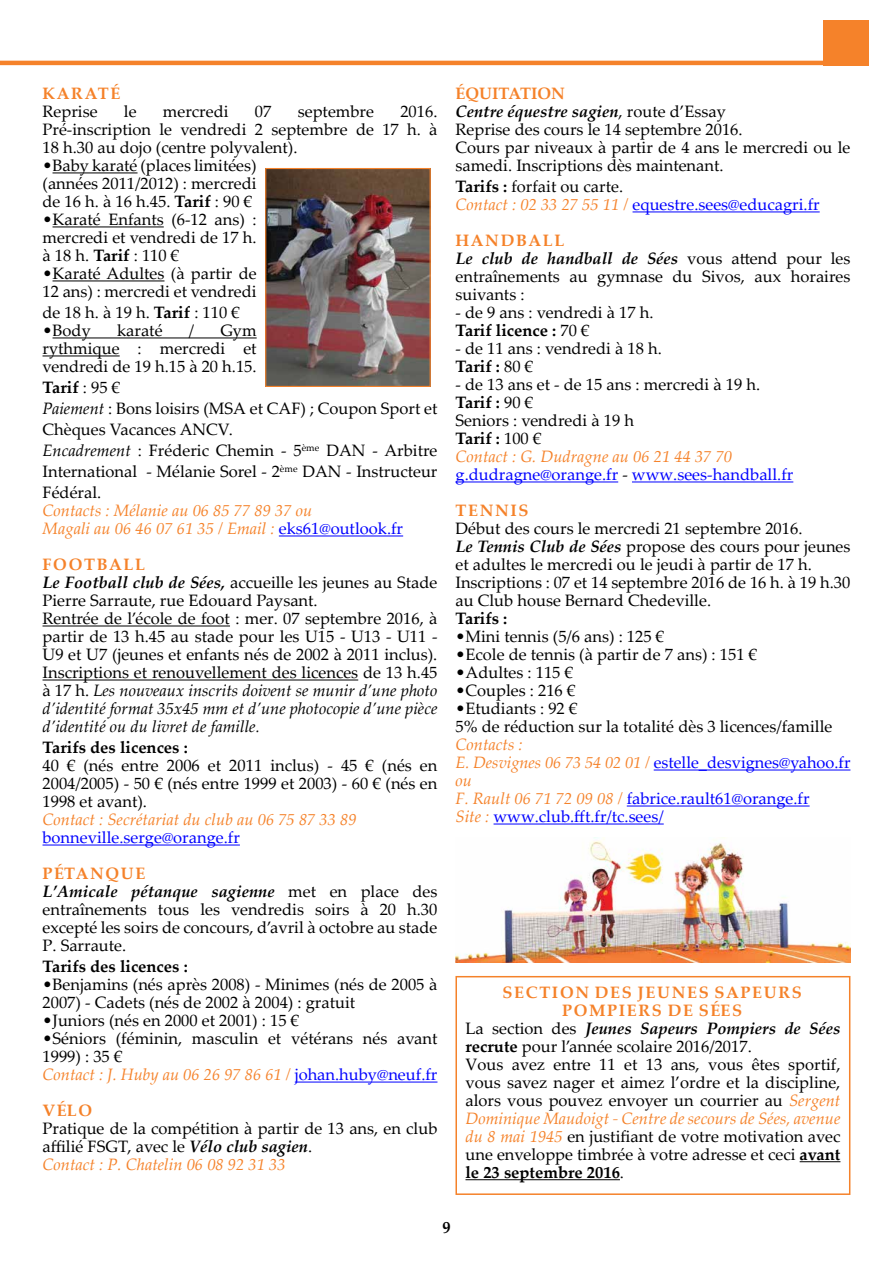
<style>
.page{position:relative;width:893px;height:1263px;background:#fff}
.page>*{position:absolute;margin:0;border:0;box-sizing:border-box;transform-origin:0 0}
.t1{font:16.5px/18px "Palatino Linotype";color:#000}
.t2{font:16.5px/18px "Palatino Linotype";color:#00f}
.t3{font:italic 16.5px/18px "Palatino Linotype";color:#f5822a}
.t4{font:700 16.5px "Palatino Linotype";letter-spacing:.095em;color:#f5822a}
.t5{font:700 16.5px "Palatino Linotype";color:#000}
.s1{font-weight:700}
.s2{font-style:italic}
.s3{font-style:normal;color:#00f}
.s4{font-weight:700;color:#f5822a}
.s5{font-weight:700;font-style:italic}
.s6{font-style:italic;color:#f5822a}
.s7{color:#00f}
.s8{font-weight:700;color:#000}
.s9{color:#000}
</style>
<div class="page">
<hr style="left:53px;top:172px;width:85px;height:1px;background:#000">
<hr style="left:53px;top:226px;width:111px;height:1px;background:#000">
<hr style="left:53px;top:280px;width:111px;height:1px;background:#000">
<hr style="left:53px;top:337px;width:204px;height:1px;background:#000">
<hr style="left:43px;top:355px;width:77px;height:1px;background:#000">
<hr style="left:279px;top:535px;width:124px;height:1px;background:#00f">
<hr style="left:43px;top:625px;width:187px;height:1px;background:#000">
<hr style="left:43px;top:679px;width:315px;height:1px;background:#000">
<hr style="left:43px;top:844px;width:197px;height:1px;background:#00f">
<hr style="left:295px;top:1081px;width:142px;height:1px;background:#00f">
<svg style="left:104px;top:844px;width:136px;height:2px"></svg>
<hr style="left:633px;top:211px;width:187px;height:1px;background:#00f">
<hr style="left:455px;top:481px;width:163px;height:1px;background:#00f">
<hr style="left:632px;top:481px;width:161px;height:1px;background:#00f">
<hr style="left:654px;top:769px;width:196px;height:1px;background:#00f">
<hr style="left:627px;top:805px;width:183px;height:1px;background:#00f">
<hr style="left:494px;top:823px;width:170px;height:1px;background:#00f">
<div style="left:824px;top:20px;width:45px;height:45px;background:#f5822a"></div>
<hr style="left:0;top:61px;width:825px;height:4px;background:#f5822a">
<hr style="left:800px;top:1161px;width:40px;height:1px;background:#000">
<hr style="left:465px;top:1179px;width:155px;height:1px;background:#000">
<div style="left:455px;top:976px;width:395px;height:219px;border:2px solid #f5822a"></div>
<img style="left:267px;top:170px;width:162px;height:215px">
<div style="left:265px;top:168px;width:166px;height:219px;border:1px solid #f5822a"></div>
<img style="left:455px;top:841px;width:395px;height:121px">
<p class="t4" style="left:43px;top:82px;width:28px">Karaté</p>
<p class="t1" style="left:43px;top:102px;width:57px">Reprise</p>
<p class="t1" style="left:124px;top:102px;width:14px">le</p>
<p class="t1" style="left:163px;top:102px;width:67px">mercredi</p>
<p class="t1" style="left:255px;top:102px;width:18px">07</p>
<p class="t1" style="left:298px;top:102px;width:78px">septembre</p>
<p class="t1" style="left:43px;top:102px;width:396px;text-align:justify;text-indent:358px">2016.<br>Pré-inscription le vendredi 2 septembre de 17 h. à 18 h.30 au dojo (centre polyvalent).</p>
<p class="t1" style="left:43px;top:156px;width:216px;text-align:justify">•Baby karaté (places limitées) (années 2011/2012) : mercredi de 16 h. à 16 h.45. <span class="s1">Tarif</span> : 90 €</p>
<p class="t1" style="left:43px;top:210px;width:216px;text-align:justify">•Karaté Enfants (6-12 ans) : mercredi et vendredi de 17 h. à 18 h. <span class="s1">Tarif</span> : 110 €</p>
<p class="t1" style="left:43px;top:264px;width:216px">•Karaté Adultes (à partir de<br>12 ans) : mercredi et vendredi</p>
<p class="t1" style="left:43px;top:303px;width:199px">de 18 h. à 19 h. <span class="s1">Tarif</span> : 110 €</p>
<p class="t1" style="left:43px;top:321px;width:50px">•Body</p>
<p class="t1" style="left:117px;top:321px;width:47px">karaté</p>
<p class="t1" style="left:189px;top:321px;width:7px">/</p>
<p class="t1" style="left:43px;top:321px;width:216px;text-align:justify;text-indent:178px">Gym rythmique : mercredi et vendredi de 19 h.15 à 20 h.15.</p>
<p class="t1" style="left:43px;top:377px;width:396px;line-height:21px"><span class="s1">Tarif</span> : 95 €<br><span class="s2">Paiement</span> : Bons loisirs (MSA et CAF) ; Coupon Sport et Chèques Vacances ANCV.<br><span class="s2">Encadrement</span> : Fréderic Chemin - 5<sup>ème</sup> DAN - Arbitre International - Mélanie Sorel - 2<sup>ème</sup> DAN - Instructeur Fédéral.</p>
<p class="t3" style="left:43px;top:501px;width:362px">Contacts : Mélanie au 06 85 77 89 37 ou<br>Magali au 06 46 07 61 35 / Email : <span class="s3">eks61@outlook.fr</span></p>
<p class="t1" style="left:43px;top:555px;width:396px"><span class="s4">Football<br></span><span class="s5">Le Football club de Sées,</span> accueille les jeunes au Stade Pierre Sarraute, rue Edouard Paysant.<br>Rentrée de l’école de foot : mer. 07 septembre 2016, à partir de 13 h.45 au stade pour les U15 - U13 - U11 - U9 et U7 (jeunes et enfants nés de 2002 à 2011 inclus).<br>Inscriptions et renouvellement des licences de 13 h.45 à 17 h. <span class="s2">Les nouveaux inscrits doivent se munir d’une photo d’identité format 35x45 mm et d’une photocopie d’une pièce d’identité ou du livret de famille.</span></p>
<p class="t5" style="left:43px;top:736px;width:147px">Tarifs des licences :</p>
<p class="t1" style="left:43px;top:756px;width:396px;text-align:justify">40 € (nés entre 2006 et 2011 inclus) - 45 € (nés en 2004/2005) - 50 € (nés entre 1999 et 2003) - 60 € (nés en 1998 et avant).</p>
<p class="t3" style="left:43px;top:810px;width:316px">Contact : Secrétariat du club au 06 75 87 33 89</p>
<p class="t2" style="left:43px;top:828px;width:199px">bonneville.serge@orange.fr</p>
<p class="t1" style="left:43px;top:864px;width:396px"><span class="s4">pétanque<br></span><span class="s5">L’Amicale pétanque sagienne</span> met en place des entraînements tous les vendredis soirs à 20 h.30 excepté les soirs de concours, d’avril à octobre au stade P. Sarraute.</p>
<p class="t5" style="left:43px;top:955px;width:147px">Tarifs des licences :</p>
<p class="t1" style="left:43px;top:975px;width:396px">•Benjamins (nés après 2008) - Minimes (nés de 2005 à<br>2007) - Cadets (nés de 2002 à 2004) : gratuit</p>
<p class="t1" style="left:43px;top:1011px;width:258px">•Juniors (nés en 2000 et 2001) : 15 €</p>
<p class="t1" style="left:43px;top:1029px;width:396px">•Séniors (féminin, masculin et vétérans nés avant<br>1999) : 35 €<br><span class="s6">Contact : J. Huby au 06 26 97 86 61 /</span> <span class="s7">johan.huby@neuf.fr</span></p>
<p class="t4" style="left:43px;top:1099px;width:27px">Vélo</p>
<p class="t1" style="left:43px;top:1119px;width:396px">Pratique de la compétition à partir de 13 ans, en club affilié FSGT, avec le <span class="s5">Vélo club sagien</span>.<br><span class="s6">Contact : P. Chatelin 06 08 92 31 33</span></p>
<p class="t1" style="left:455px;top:84px;width:396px"><span class="s4">ÉQUITATION<br></span><span class="s5">Centre équestre sagien</span>, route d’Essay<br>Reprise des cours le 14 septembre 2016.<br>Cours par niveaux à partir de 4 ans le mercredi ou le samedi. Inscriptions dès maintenant.</p>
<p class="t2" style="left:455px;top:177px;width:366px"><span class="s8">Tarifs :</span> <span class="s9">forfait ou carte.<br></span><span class="s6">Contact : 02 33 27 55 11 /</span> equestre.sees@educagri.fr</p>
<p class="t1" style="left:455px;top:231px;width:396px"><span class="s4">Handball<br></span><span class="s5">Le club de handball de Sées</span> vous attend pour les entraînements au gymnase du Sivos, aux horaires suivants :</p>
<p class="t1" style="left:455px;top:303px;width:200px">- de 9 ans : vendredi à 17 h.<br><span class="s1">Tarif licence :</span> 70 €</p>
<p class="t1" style="left:455px;top:339px;width:208px">- de 11 ans : vendredi à 18 h.<br><span class="s1">Tarif :</span> 80 €</p>
<p class="t1" style="left:455px;top:375px;width:339px">- de 13 ans et - de 15 ans : mercredi à 19 h.<br><span class="s1">Tarif :</span> 90 €<br>Seniors : vendredi à 19 h<br><span class="s1">Tarif :</span> 100 €<br><span class="s6">Contact : G. Dudragne au 06 21 44 37 70 </span><span class="s7">g.dudragne@orange.fr</span> - <span class="s7">www.sees-handball.fr</span></p>
<p class="t4" style="left:455px;top:499px;width:26px">Tennis</p>
<p class="t1" style="left:455px;top:519px;width:396px">Début des cours le mercredi 21 septembre 2016.<br><span class="s5">Le Tennis Club de Sées</span> propose des cours pour jeunes et adultes le mercredi ou le jeudi à partir de 17 h.<br>Inscriptions : 07 et 14 septembre 2016 de 16 h. à 19 h.30 au Club house Bernard Chedeville.</p>
<p class="t5" style="left:455px;top:607px;width:53px">Tarifs :</p>
<p class="t1" style="left:455px;top:627px;width:210px">•Mini tennis (5/6 ans) : 125 €</p>
<p class="t1" style="left:455px;top:645px;width:303px">•Ecole de tennis (à partir de 7 ans) : 151 €</p>
<p class="t1" style="left:455px;top:663px;width:119px">•Adultes : 115 €</p>
<p class="t1" style="left:455px;top:681px;width:121px">•Couples : 216 €</p>
<p class="t1" style="left:455px;top:699px;width:378px">•Etudiants : 92 €<br>5% de réduction sur la totalité dès 3 licences/famille</p>
<p class="t2" style="left:455px;top:735px;width:396px"><span class="s6">Contacts :<br>E. Desvignes 06 73 54 02 01 /</span> estelle_desvignes@yahoo.fr <span class="s6">ou<br>F. Rault 06 71 72 09 08 /</span> fabrice.rault61@orange.fr<br><span class="s6">Site :</span> www.club.fft.fr/tc.sees/</p>
<p class="t4" style="left:502px;top:981px;width:25px">Section</p>
<p class="t4" style="left:595px;top:981px;width:13px">des</p>
<p class="t4" style="left:638px;top:981px;width:22px">Jeunes</p>
<p class="t4" style="left:714px;top:981px;width:26px">Sapeurs</p>
<p class="t4" style="left:562px;top:999px;width:26px">Pompiers</p>
<p class="t1" style="left:465px;top:1001px;width:376px;text-indent:202px"><span class="s4">de Sées<br></span>La section des <span class="s5">Jeunes Sapeurs Pompiers de Sées </span><span class="s1">recrute</span> pour l’année scolaire 2016/2017.<br>Vous avez entre 11 et 13 ans, vous êtes sportif, vous savez nager et aimez l’ordre et la discipline, alors vous pouvez envoyer un courrier au <span class="s6">Sergent Dominique Maudoigt - Centre de secours de Sées, avenue du 8 mai 1945</span> en justifiant de votre motivation avec une enveloppe timbrée à votre adresse et ceci <span class="s1">avant le 23 septembre 2016</span>.</p>
<p class="t5" style="left:442px;top:1215px;width:10px">9</p>
</div>
